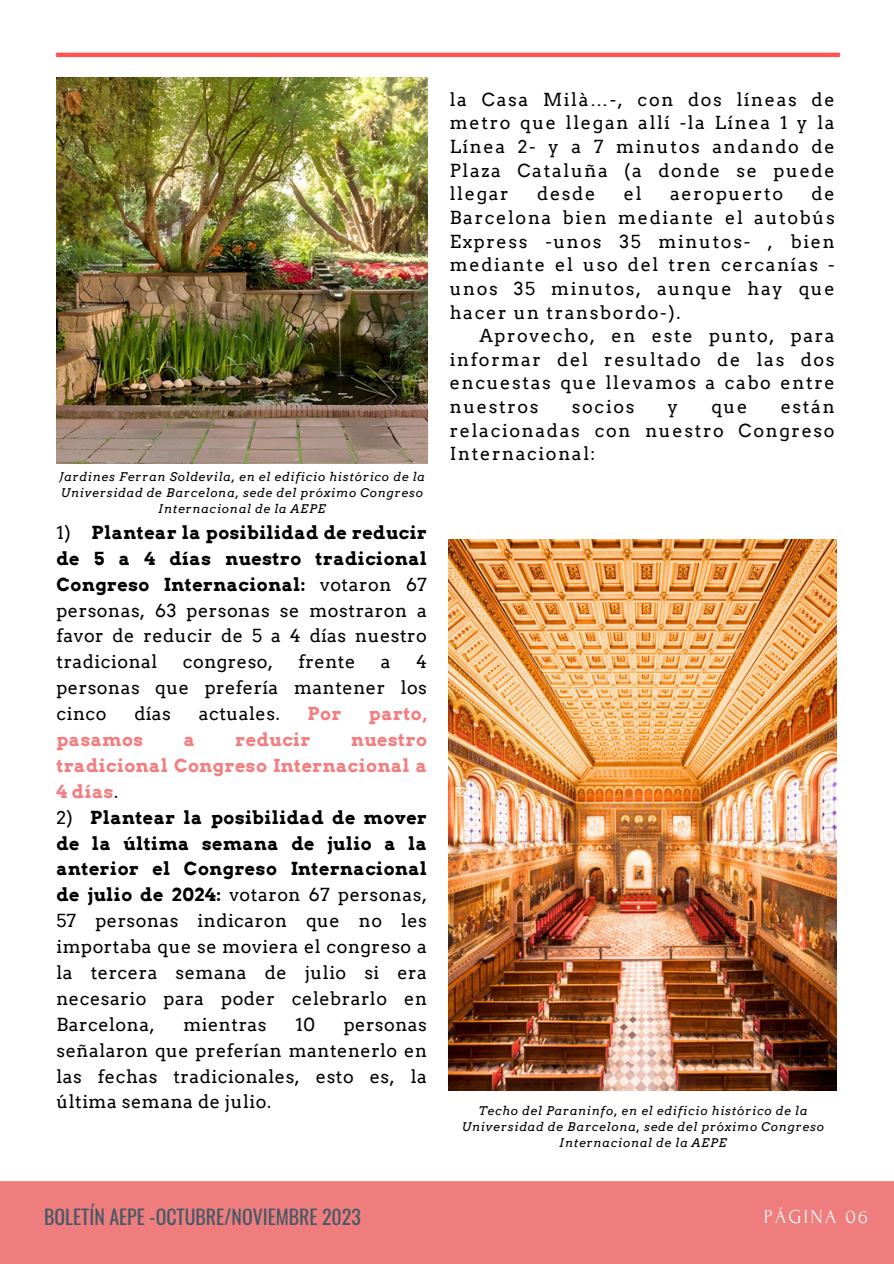
<style>
.page{position:relative;width:894px;height:1264px;background:#fff}
.page>*{position:absolute;margin:0;border:0;box-sizing:border-box;transform-origin:0 0}
.t1{font:19.8px "Oswald";color:#435967}
.t2{font:19.8px "Forum";letter-spacing:.1em;color:#fafafa}
.t3{font:18px/25.8px "Arvo";letter-spacing:.09em;color:#000;text-align:justify}
.t4{font:700 18px/25.8px "Arvo";letter-spacing:.025em;color:#f37e80;text-align:justify}
.t5{font:18px "Arvo";letter-spacing:.03em;color:#000}
.t6{font:italic 12px/16px "Arvo";letter-spacing:.06em;color:#000;text-align:center}
.s1{font-weight:700}
.s2{font-weight:400;color:#000}
</style>
<div class="page">
<img style="left:0;top:52px;width:893px;height:1211px">
<img style="left:56px;top:78px;width:371px;height:386px">
<img style="left:448px;top:539px;width:388px;height:551px">
<p class="t6" style="left:59px;top:469px;width:367px">Jardines Ferran Soldevila, en el edificio histórico de la<br>Universidad de Barcelona, sede del próximo Congreso<br>Internacional de la AEPE</p>
<p class="t3" style="left:56px;top:519px;width:372px">1) <span class="s1">Plantear la posibilidad de reducir de 5 a 4 días nuestro tradicional Congreso Internacional:</span> votaron 67 personas, 63 personas se mostraron a favor de reducir de 5 a 4 días nuestro tradicional</p>
<p class="t5" style="left:183px;top:651px;width:92px">congreso,</p>
<p class="t3" style="left:298px;top:649px;width:58px">frente</p>
<p class="t3" style="left:380px;top:649px;width:11px">a</p>
<p class="t3" style="left:56px;top:649px;width:372px;text-indent:359px">4 personas que prefería mantener los cinco</p>
<p class="t3" style="left:134px;top:700px;width:38px">días</p>
<p class="t5" style="left:199px;top:702px;width:82px">actuales.</p>
<p class="t4" style="left:307px;top:700px;width:35px">Por</p>
<p class="t4" style="left:369px;top:700px;width:60px">parto,</p>
<p class="t4" style="left:56px;top:726px;width:88px">pasamos</p>
<p class="t4" style="left:184px;top:726px;width:13px">a</p>
<p class="t4" style="left:235px;top:726px;width:76px">reducir</p>
<p class="t4" style="left:56px;top:726px;width:372px;text-indent:294px">nuestro tradicional Congreso Internacional a 4 días<span class="s2">.</span></p>
<p class="t3" style="left:56px;top:804px;width:372px">2) <span class="s1">Plantear la posibilidad de mover de la última semana de julio a la anterior el Congreso Internacional de julio de 2024:</span> votaron 67 personas, 57 personas indicaron que no les importaba que se moviera el congreso a la tercera semana de julio si era necesario para poder celebrarlo en Barcelona,</p>
<p class="t5" style="left:183px;top:1013px;width:85px">mientras</p>
<p class="t3" style="left:295px;top:1011px;width:21px">10</p>
<p class="t3" style="left:56px;top:1011px;width:372px;text-indent:287px">personas señalaron que preferían mantenerlo en las fechas tradicionales, esto es, la última semana de julio.</p>
<p class="t3" style="left:449px;top:87px;width:386px;line-height:23.7px">la Casa Milà…-, con dos líneas de metro que llegan allí -la Línea 1 y la Línea 2- y a 7 minutos andando de Plaza Cataluña (a donde se puede llegar</p>
<p class="t3" style="left:449px;top:182px;width:386px;line-height:23.7px;text-indent:362px">de Barcelona bien mediante el autobús Express -unos 35 minutos- , bien mediante el uso del tren cercanías - unos 35 minutos, aunque hay que hacer un transbordo-).</p>
<p class="t3" style="left:449px;top:324px;width:386px;line-height:23.7px;text-indent:30px">Aprovecho, en este punto, para informar del resultado de las dos encuestas que llevamos a cabo entre nuestros</p>
<p class="t3" style="left:537px;top:181px;width:60px">desde</p>
<p class="t3" style="left:623px;top:181px;width:19px">el</p>
<p class="t3" style="left:670px;top:181px;width:114px">aeropuerto</p>
<p class="t3" style="left:571px;top:394px;width:64px">socios</p>
<p class="t3" style="left:667px;top:394px;width:12px">y</p>
<p class="t3" style="left:711px;top:394px;width:37px">que</p>
<p class="t3" style="left:449px;top:395px;width:386px;line-height:23.7px;text-indent:331px">están relacionadas con nuestro Congreso Internacional:</p>
<p class="t6" style="left:462px;top:1102px;width:363px">Techo del Paraninfo, en el edificio histórico de la<br>Universidad de Barcelona, sede del próximo Congreso<br>Internacional de la AEPE</p>
<p class="t1" style="left:44px;top:1199px;width:318px">BOLETÍN AEPE -OCTUBRE/NOVIEMBRE 2023</p>
<p class="t2" style="left:763px;top:1205px;width:105px">PÁGINA 06</p>
</div>
